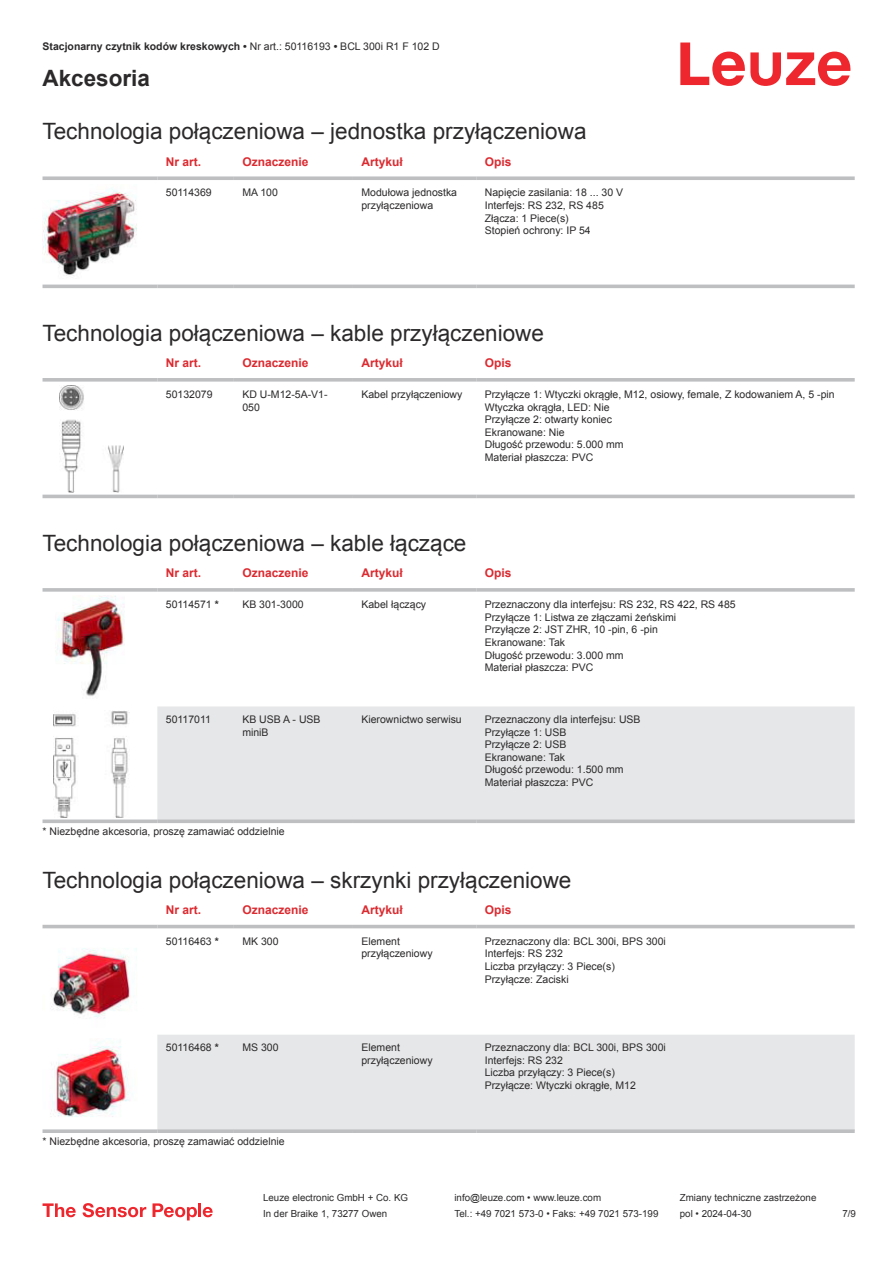
<style>
.page{position:relative;width:893px;height:1263px;background:#fff}
.page>*{position:absolute;margin:0;border:0;box-sizing:border-box;transform-origin:0 0}
.t1{font:22.5px "Arial";color:#2b292a}
.t2{font:700 22.5px "Arial";color:#2b292a}
.t3{font:700 12px "Arial";color:#db2a30}
.t4{font:10.5px/12.6px "Arial";color:#2b292a}
.t5{font:700 10.5px "Arial";color:#2b292a}
.t6{font:9.75px "Arial";color:#2b292a}
.s1{font-weight:400}
.s2{font-weight:700}
</style>
<div class="page">
<svg style="left:680px;top:43px;width:170px;height:43px"></svg>
<svg style="left:43px;top:284px;width:812px;height:1px"></svg>
<svg style="left:43px;top:176px;width:114px;height:4px"></svg>
<svg style="left:157px;top:176px;width:77px;height:4px"></svg>
<svg style="left:234px;top:176px;width:119px;height:4px"></svg>
<svg style="left:353px;top:176px;width:123px;height:4px"></svg>
<svg style="left:476px;top:176px;width:379px;height:4px;background:#c4c6c8"></svg>
<hr style="left:43px;top:285px;width:114px;height:3px;background:#bdbfc1">
<hr style="left:157px;top:285px;width:77px;height:3px;background:#bdbfc1">
<hr style="left:234px;top:285px;width:119px;height:3px;background:#bdbfc1">
<hr style="left:353px;top:285px;width:123px;height:3px;background:#bdbfc1">
<hr style="left:476px;top:285px;width:379px;height:3px;background:#bdbfc1">
<img style="left:43px;top:187px;width:94px;height:89px">
<svg style="left:43px;top:385px;width:812px;height:114px"></svg>
<svg style="left:43px;top:378px;width:114px;height:4px"></svg>
<svg style="left:157px;top:378px;width:77px;height:4px"></svg>
<svg style="left:234px;top:378px;width:119px;height:4px"></svg>
<svg style="left:353px;top:378px;width:123px;height:4px"></svg>
<svg style="left:476px;top:378px;width:379px;height:4px;background:#c3c5c7"></svg>
<hr style="left:43px;top:495px;width:114px;height:3px;background:#bdbfc1">
<hr style="left:157px;top:495px;width:77px;height:3px;background:#bdbfc1">
<hr style="left:234px;top:495px;width:119px;height:3px;background:#bdbfc1">
<hr style="left:353px;top:495px;width:123px;height:3px;background:#bdbfc1">
<hr style="left:476px;top:495px;width:379px;height:3px;background:#bdbfc1">
<img style="left:59px;top:386px;width:65px;height:106px">
<div style="left:157px;top:706px;width:698px;height:113px;background:#e6e7e9"></div>
<svg style="left:43px;top:588px;width:114px;height:4px"></svg>
<svg style="left:157px;top:588px;width:77px;height:4px"></svg>
<svg style="left:234px;top:588px;width:119px;height:4px"></svg>
<svg style="left:353px;top:588px;width:123px;height:4px"></svg>
<svg style="left:476px;top:588px;width:379px;height:4px;background:#c3c5c7"></svg>
<svg style="left:43px;top:819px;width:114px;height:4px"></svg>
<svg style="left:157px;top:819px;width:77px;height:4px"></svg>
<svg style="left:234px;top:819px;width:119px;height:4px"></svg>
<svg style="left:353px;top:819px;width:123px;height:4px"></svg>
<svg style="left:476px;top:819px;width:379px;height:4px;background:#c2c4c6"></svg>
<img style="left:57px;top:596px;width:68px;height:100px">
<img style="left:53px;top:711px;width:77px;height:106px">
<svg style="left:43px;top:924px;width:812px;height:5px;fill:#eeefef"></svg>
<div style="left:157px;top:1035px;width:698px;height:94px;background:#e6e7e9"></div>
<hr style="left:43px;top:925px;width:114px;height:3px;background:#bdbfc1">
<hr style="left:157px;top:925px;width:77px;height:3px;background:#bdbfc1">
<hr style="left:234px;top:925px;width:119px;height:3px;background:#bdbfc1">
<hr style="left:353px;top:925px;width:123px;height:3px;background:#bdbfc1">
<hr style="left:476px;top:925px;width:379px;height:3px;background:#bdbfc1">
<svg style="left:43px;top:1129px;width:114px;height:4px"></svg>
<svg style="left:157px;top:1129px;width:77px;height:4px"></svg>
<svg style="left:234px;top:1129px;width:119px;height:4px"></svg>
<svg style="left:353px;top:1129px;width:123px;height:4px"></svg>
<svg style="left:476px;top:1129px;width:379px;height:4px;background:#c1c3c5"></svg>
<img style="left:51px;top:948px;width:86px;height:71px">
<img style="left:51px;top:1040px;width:79px;height:77px">
<svg style="left:43px;top:1203px;width:33px;height:14px"></svg>
<svg style="left:83px;top:1203px;width:63px;height:14px"></svg>
<svg style="left:153px;top:1203px;width:44px;height:17px"></svg>
<hr style="left:198px;top:1203px;width:3px;height:14px;background:#ed272d">
<svg style="left:203px;top:1207px;width:10px;height:10px"></svg>
<p class="t5" style="left:43px;top:43px;width:399px">Stacjonarny czytnik kodów kreskowych • <span class="s1">Nr art.: 50116193</span> • <span class="s1">BCL 300i R1 F 102 D</span></p>
<h1 class="t2" style="left:43px;top:63px;width:109px">Akcesoria</h1>
<h1 class="t1" style="left:43px;top:116px;width:545px">Technologia połączeniowa – jednostka przyłączeniowa</h1>
<p class="t3" style="left:166px;top:153px;width:37px">Nr art.</p>
<p class="t3" style="left:242px;top:157px;width:68px">Oznaczenie</p>
<p class="t3" style="left:361px;top:153px;width:43px">Artykuł</p>
<p class="t3" style="left:485px;top:157px;width:28px">Opis</p>
<p class="t4" style="left:166px;top:186px;width:47px">50114369</p>
<p class="t4" style="left:242px;top:187px;width:37px">MA 100</p>
<p class="t4" style="left:361px;top:186px;width:97px">Modułowa jednostka przyłączeniowa</p>
<p class="t4" style="left:485px;top:186px;width:140px">Napięcie zasilania: 18 ... 30 V<br>Interfejs: RS 232, RS 485<br>Złącza: 1 Piece(s)<br>Stopień ochrony: IP 54</p>
<h1 class="t1" style="left:43px;top:318px;width:503px">Technologia połączeniowa – kable przyłączeniowe</h1>
<p class="t3" style="left:166px;top:354px;width:37px">Nr art.</p>
<p class="t3" style="left:242px;top:358px;width:68px">Oznaczenie</p>
<p class="t3" style="left:361px;top:354px;width:43px">Artykuł</p>
<p class="t3" style="left:485px;top:358px;width:28px">Opis</p>
<p class="t4" style="left:166px;top:389px;width:48px">50132079</p>
<p class="t4" style="left:242px;top:389px;width:87px">KD U-M12-5A-V1-<br>050</p>
<p class="t4" style="left:361px;top:388px;width:102px">Kabel przyłączeniowy</p>
<p class="t4" style="left:485px;top:388px;width:351px">Przyłącze 1: Wtyczki okrągłe, M12, osiowy, female, Z kodowaniem A, 5 -pin<br>Wtyczka okrągła, LED: Nie<br>Przyłącze 2: otwarty koniec<br>Ekranowane: Nie<br>Długość przewodu: 5.000 mm<br>Materiał płaszcza: PVC</p>
<h1 class="t1" style="left:43px;top:528px;width:425px">Technologia połączeniowa – kable łączące</h1>
<p class="t3" style="left:166px;top:565px;width:37px">Nr art.</p>
<p class="t3" style="left:242px;top:568px;width:68px">Oznaczenie</p>
<p class="t3" style="left:361px;top:565px;width:43px">Artykuł</p>
<p class="t3" style="left:485px;top:568px;width:28px">Opis</p>
<p class="t4" style="left:166px;top:598px;width:54px">50114571 <span class="s2">*</span></p>
<p class="t4" style="left:242px;top:599px;width:63px">KB 301-3000</p>
<p class="t4" style="left:361px;top:598px;width:66px">Kabel łączący</p>
<p class="t4" style="left:485px;top:598px;width:252px">Przeznaczony dla interfejsu: RS 232, RS 422, RS 485<br>Przyłącze 1: Listwa ze złączami żeńskimi<br>Przyłącze 2: JST ZHR, 10 -pin, 6 -pin<br>Ekranowane: Tak<br>Długość przewodu: 3.000 mm<br>Materiał płaszcza: PVC</p>
<p class="t4" style="left:166px;top:714px;width:47px">50117011</p>
<p class="t4" style="left:242px;top:713px;width:80px">KB USB A - USB miniB</p>
<p class="t4" style="left:361px;top:714px;width:102px">Kierownictwo serwisu</p>
<p class="t4" style="left:485px;top:713px;width:157px">Przeznaczony dla interfejsu: USB<br>Przyłącze 1: USB<br>Przyłącze 2: USB<br>Ekranowane: Tak<br>Długość przewodu: 1.500 mm<br>Materiał płaszcza: PVC</p>
<p class="t4" style="left:43px;top:825px;width:244px">* Niezbędne akcesoria, proszę zamawiać oddzielnie</p>
<h1 class="t1" style="left:43px;top:864px;width:530px">Technologia połączeniowa – skrzynki przyłączeniowe</h1>
<p class="t3" style="left:166px;top:901px;width:37px">Nr art.</p>
<p class="t3" style="left:242px;top:905px;width:68px">Oznaczenie</p>
<p class="t3" style="left:361px;top:901px;width:43px">Artykuł</p>
<p class="t3" style="left:485px;top:905px;width:28px">Opis</p>
<p class="t4" style="left:166px;top:935px;width:54px">50116463 <span class="s2">*</span></p>
<p class="t4" style="left:242px;top:936px;width:38px">MK 300</p>
<p class="t4" style="left:361px;top:935px;width:73px">Element przyłączeniowy</p>
<p class="t4" style="left:485px;top:935px;width:183px">Przeznaczony dla: BCL 300i, BPS 300i<br>Interfejs: RS 232<br>Liczba przyłączy: 3 Piece(s)<br>Przyłącze: Zaciski</p>
<p class="t4" style="left:166px;top:1041px;width:54px">50116468 <span class="s2">*</span></p>
<p class="t4" style="left:242px;top:1041px;width:38px">MS 300</p>
<p class="t4" style="left:361px;top:1041px;width:73px">Element przyłączeniowy</p>
<p class="t4" style="left:485px;top:1041px;width:183px">Przeznaczony dla: BCL 300i, BPS 300i<br>Interfejs: RS 232<br>Liczba przyłączy: 3 Piece(s)<br>Przyłącze: Wtyczki okrągłe, M12</p>
<p class="t4" style="left:43px;top:1135px;width:244px">* Niezbędne akcesoria, proszę zamawiać oddzielnie</p>
<p class="t6" style="left:263px;top:1191px;width:146px">Leuze electronic GmbH + Co. KG</p>
<p class="t6" style="left:454px;top:1191px;width:148px">info@leuze.com • www.leuze.com</p>
<p class="t6" style="left:680px;top:1191px;width:138px">Zmiany techniczne zastrzeżone</p>
<p class="t6" style="left:263px;top:1210px;width:126px">In der Braike 1, 73277 Owen</p>
<p class="t6" style="left:454px;top:1207px;width:205px">Tel.: +49 7021 573-0 • Faks: +49 7021 573-199</p>
<p class="t6" style="left:680px;top:1207px;width:73px">pol • 2024-04-30</p>
<p class="t6" style="left:842px;top:1210px;width:15px">7 /9</p>
</div>
